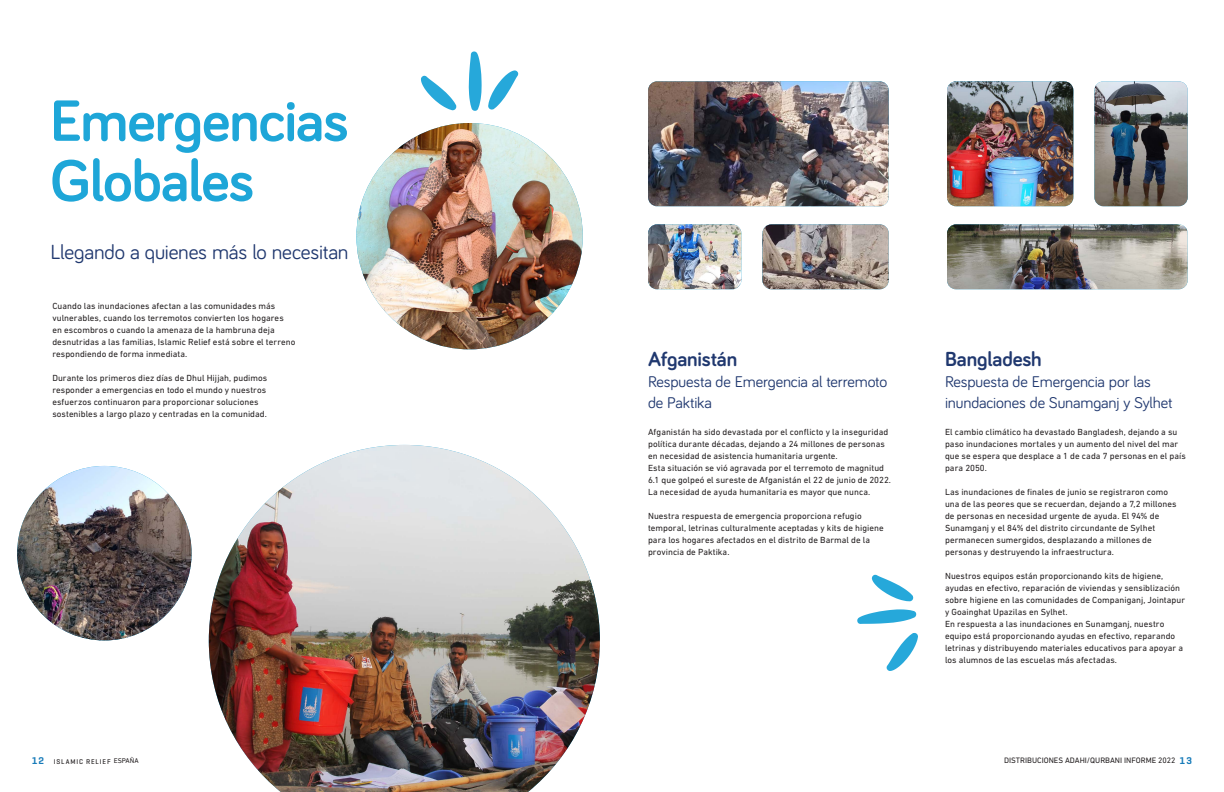
<style>
.page{position:relative;width:1224px;height:792px;background:#fff}
.page>*{position:absolute;margin:0;border:0;box-sizing:border-box;transform-origin:0 0}
.t1{font:700 60px/60px "Bariol";letter-spacing:-.02em;color:#1ea6d8}
.t2{font:21px "Bariol";letter-spacing:-.01em;color:#20386f}
.t3{font:700 21px "Bariol";letter-spacing:-.005em;color:#20386f}
.t4{font:16px/21px "Bariol";letter-spacing:-.01em;color:#20386f}
.t5{font:600 10px "Geogrotesque";color:#177bb9}
.t6{font:9px/12px "DIN Next LT Pro";letter-spacing:.005em;color:#231f20}
.t7{font:8px "DIN Next LT Pro";color:#231f20}
.t8{font:500 7px "Geogrotesque";letter-spacing:.135em;color:#231f20}
.t9{font:7px "DIN Next LTW23";color:#231f20}
.s1{font-weight:600;font-size:10px;color:#177bb9}
</style>
<div class="page">
<svg style="left:469px;top:51px;width:13px;height:60px"></svg>
<svg style="left:488px;top:70px;width:30px;height:40px"></svg>
<svg style="left:421px;top:76px;width:36px;height:34px"></svg>
<img style="left:209px;top:445px;width:391px;height:347px">
<img style="left:356px;top:123px;width:227px;height:226px;border-radius:113px">
<img style="left:17px;top:466px;width:175px;height:174px;border-radius:87px">
<img style="left:648px;top:224px;width:93px;height:65px">
<img style="left:762px;top:224px;width:127px;height:65px">
<img style="left:648px;top:81px;width:241px;height:125px">
<img style="left:1094px;top:81px;width:94px;height:125px">
<img style="left:947px;top:81px;width:126px;height:125px">
<img style="left:947px;top:224px;width:241px;height:65px">
<svg style="left:857px;top:609px;width:59px;height:15px"></svg>
<svg style="left:872px;top:575px;width:41px;height:26px"></svg>
<svg style="left:886px;top:633px;width:32px;height:38px"></svg>
<p class="t1" style="left:50px;top:88px;width:300px">Emergencias<br>Globales</p>
<p class="t2" style="left:50px;top:238px;width:300px">Llegando a quienes más lo necesitan</p>
<p class="t6" style="left:52px;top:300px;width:244px">Cuando las inundaciones afectan a las comunidades más vulnerables, cuando los terremotos convierten los hogares en escombros o cuando la amenaza de la hambruna deja desnutridas a las familias, Islamic Relief está sobre el terreno respondiendo de forma inmediata.</p>
<p class="t6" style="left:52px;top:372px;width:216px">Durante los primeros diez días de Dhul Hijjah, pudimos responder a emergencias en todo el mundo y nuestros esfuerzos continuaron para proporcionar soluciones sostenibles a largo plazo y centradas en la comunidad.</p>
<p class="t3" style="left:648px;top:344px;width:91px">Afganistán</p>
<p class="t4" style="left:648px;top:370px;width:241px">Respuesta de Emergencia al terremoto de Paktika</p>
<p class="t6" style="left:648px;top:426px;width:242px">Afganistán ha sido devastada por el conflicto y la inseguridad política durante décadas, dejando a 24 millones de personas en necesidad de asistencia humanitaria urgente.</p>
<p class="t6" style="left:648px;top:462px;width:244px">Esta situación se vió agravada por el terremoto de magnitud<br>6.1 que golpeó el sureste de Afganistán el 22 de junio de 2022.<br>La necesidad de ayuda humanitaria es mayor que nunca.</p>
<p class="t6" style="left:648px;top:510px;width:237px">Nuestra respuesta de emergencia proporciona refugio temporal, letrinas culturalmente aceptadas y kits de higiene para los hogares afectados en el distrito de Barmal de la provincia de Paktika.</p>
<p class="t3" style="left:945px;top:344px;width:98px">Bangladesh</p>
<p class="t4" style="left:945px;top:370px;width:229px">Respuesta de Emergencia por las inundaciones de Sunamganj y Sylhet</p>
<p class="t6" style="left:945px;top:426px;width:242px">El cambio climático ha devastado Bangladesh, dejando a su paso inundaciones mortales y un aumento del nivel del mar que se espera que desplace a 1 de cada 7 personas en el país para 2050.</p>
<p class="t6" style="left:945px;top:486px;width:233px">Las inundaciones de finales de junio se registraron como una de las peores que se recuerdan, dejando a 7,2 millones de personas en necesidad urgente de ayuda. El 94% de Sunamganj y el 84% del distrito circundante de Sylhet permanecen sumergidos, desplazando a millones de personas y destruyendo la infraestructura.</p>
<p class="t6" style="left:945px;top:570px;width:241px">Nuestros equipos están proporcionando kits de higiene, ayudas en efectivo, reparación de viviendas y sensiblización sobre higiene en las comunidades de Companiganj, Jointapur y Goainghat Upazilas en Sylhet.</p>
<p class="t6" style="left:945px;top:618px;width:240px">En respuesta a las inundaciones en Sunamganj, nuestro equipo está proporcionando ayudas en efectivo, reparando letrinas y distribuyendo materiales educativos para apoyar a los alumnos de las escuelas más afectadas.</p>
<p class="t5" style="left:32px;top:754px;width:14px">12</p>
<p class="t8" style="left:54px;top:757px;width:90px">ISLAMIC RELIEF CANADA</p>
<p class="t8" style="left:1041px;top:757px;width:153px">DHUL HIJJAH IMPACT REPORT 2022 <span class="s1">13</span></p>
<p class="t9" style="left:114px;top:757px;width:26px">ESPAÑA</p>
<p class="t7" style="left:1004px;top:755px;width:173px">DISTRIBUCIONES ADAHI/QURBANI INFORME 2022</p>
</div>
